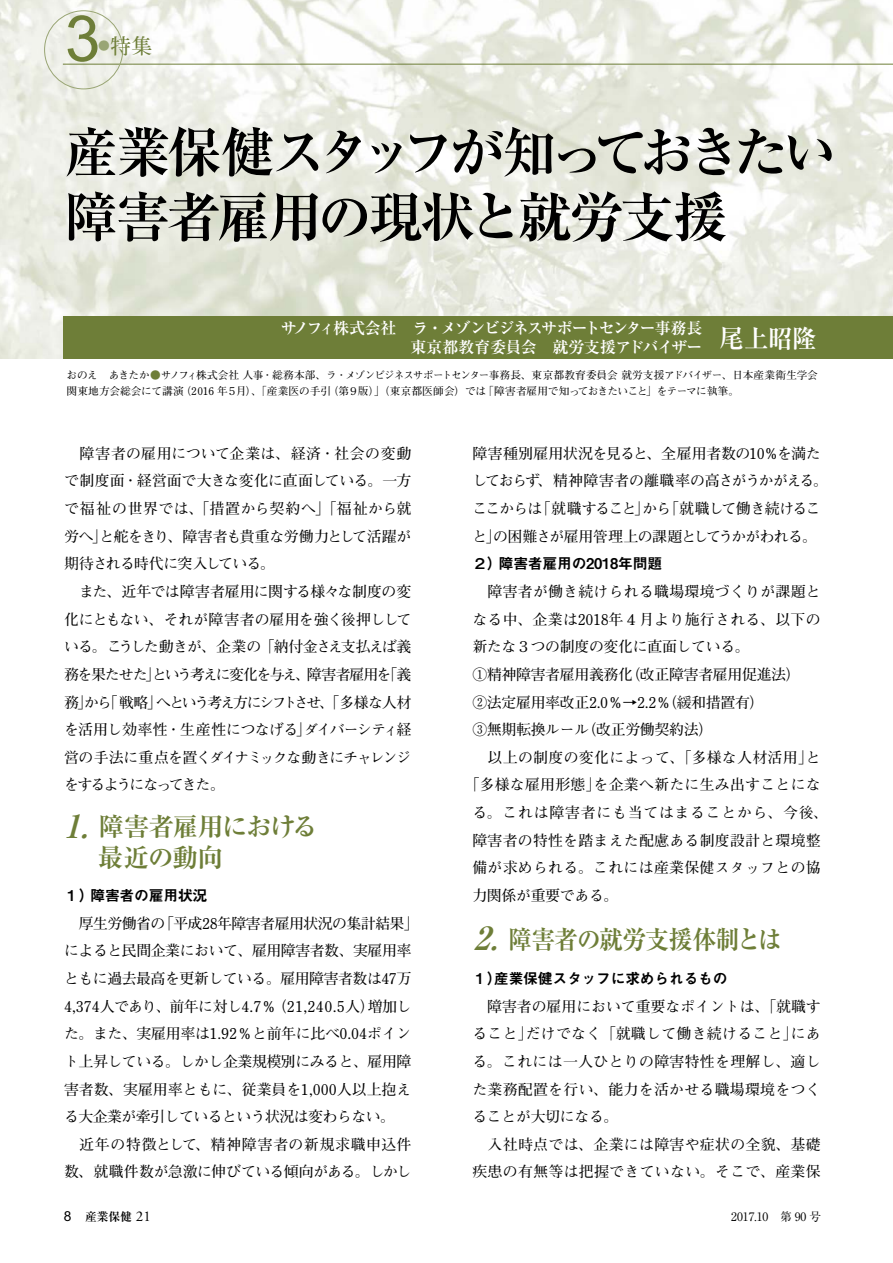
<style>
.page{position:relative;width:893px;height:1263px;background:#fff}
.page>*{position:absolute;margin:0;border:0;box-sizing:border-box;transform-origin:0 0}
.t1{font:63.75px "Arial";color:#6e7e38}
.t2{font:54.15px/64.8px "Ryumin Pro Bold 90 pv RKSJ V";letter-spacing:-.075em;color:#000}
.t3{font:25.5px/30.9px "Ryumin Pro Bold 90 pv RKSJ V";letter-spacing:-.04em;color:#6e7e38}
.t4{font:25.5px "Ryumin Pro Bold 90 pv RKSJ V";letter-spacing:-.04em;color:#6e7e38;scale:.93 1}
.t5{font:25.5px "Ryumin Pro Bold 90 pv RKSJ V";color:#fff;scale:.96 1}
.t6{font:21.3px "Futo Min A101 Pro Bold 90 pv RKSJ V";color:#6e7e38}
.t7{font:15.9px/19.2px "Ryumin Pro Bold 90 pv RKSJ V";letter-spacing:-.05em;color:#fff;text-align:right}
.t8{font:14.85px/27.6px "Futo Min A101 Pro Bold 90 pv RKSJ V";letter-spacing:-.02em;color:#000}
.t9{font:14.85px/27.6px "Futo Min A101 Pro Bold 90 pv RKSJ V";letter-spacing:-.04em;color:#000}
.t10{font:14.85px/27.6px "Futo Min A101 Pro Bold 90 pv RKSJ V";letter-spacing:.02em;color:#000}
.t11{font:14.85px "Futo Min A101 Pro Bold 90 pv RKSJ V";letter-spacing:.025em;color:#000}
.t12{font:14.85px "Midashi Go Pro MB31 90 pv RKSJ H";letter-spacing:-.02em;color:#000}
.t13{font:14.85px "Futo Min A101 Pro Bold 90 pv RKSJ V";letter-spacing:.05em;color:#000}
.t14{font:11.7px "Ryumin Pro Regular 90 pv RKSJ V";color:#000}
.t15{font:11.7px "Ryumin Pro Bold 90 pv RKSJ V";color:#000}
.t16{font:10.65px/15.9px "Futo Min A101 Pro Bold 90 pv RKSJ V";letter-spacing:-.02em;color:#000}
.s1{color:#6e7e38}
.s2{font-style:italic;font-size:31.95px}
.s3{font-family:"Arial";font-size:13.8px}
.s4{font-family:"Adobe Garamond Pro";font-size:14.85px}
</style>
<div class="page">
<img style="left:0;top:0;width:893px;height:359px">
<hr style="left:63px;top:64px;width:830px;height:1px;background:#6e7e38">
<div style="left:64px;top:317px;width:829px;height:42px;background:#6e7e38"></div>
<div style="left:44px;top:11px;width:79px;height:78px;border:1px solid #99a574;border-radius:50%"></div>
<h1 class="t1" style="left:65px;top:2px;width:37px">3</h1>
<h3 class="t6" style="left:98px;top:38px;width:56px"><sup>●</sup>特集</h3>
<h2 class="t2" style="left:64px;top:127px;width:775px">産業保健スタッフが知っておきたい障害者雇用の現状と就労支援</h2>
<p class="t7" style="left:281px;top:321px;width:423px">サノフィ株式会社　ラ・メゾンビジネスサポートセンター事務長東京都教育委員会　就労支援アドバイザー</p>
<h3 class="t5" style="left:719px;top:328px;width:103px">尾上昭隆</h3>
<p class="t16" style="left:67px;top:369px;width:753px">おのえ　あきたか<span class="s1">●</span>サノフィ株式会社 人事・総務本部、ラ・メゾンビジネスサポートセンター事務長、東京都教育委員会 就労支援アドバイザー、日本産業衛生学会関東地方会総会にて講演（2016 年５月）、「産業医の手引（第９版）」（東京都医師会）では「障害者雇用で知っておきたいこと」をテーマに執筆。</p>
<p class="t9" style="left:64px;top:441px;width:349px">　障害者の雇用について企業は、経済・社会の変動で制度面・経営面で大きな変化に直面している。一方で福祉の世界では、「措置から契約へ」「福祉から就労へ」と舵をきり、障害者も貴重な労働力として活躍が期待される時代に突入している。<br>　また、近年では障害者雇用に関する様々な制度の変化にともない、それが障害者の雇用を強く後押ししている。こうした動きが、企業の「納付金さえ支払えば義務を果たせた」という考えに変化を与え、障害者雇用を「義務」から「戦略」へという考え方にシフトさせ、「多様な人材を活用し効率性・生産性につなげる」ダイバーシティ経営の手法に重点を置くダイナミックな動きにチャレンジをするようになってきた。</p>
<h3 class="t3" style="left:64px;top:815px;width:255px"><span class="s2">1.</span> 障害者雇用における　 最近の動向</h3>
<p class="t12" style="left:64px;top:890px;width:145px">１）障害者の雇用状況</p>
<p class="t8" style="left:64px;top:911px;width:356px">　厚生労働省の「平成28年障害者雇用状況の集計結果」によると民間企業において、雇用障害者数、実雇用率ともに過去最高を更新している。雇用障害者数は47万<br>4,374人であり、前年に対し4.7％（21,240.5人）増加した。また、実雇用率は1.92％と前年に比べ0.04ポイント上昇している。しかし企業規模別にみると、雇用障害者数、実雇用率ともに、従業員を1,000人以上抱える大企業が牽引しているという状況は変わらない。<br>　近年の特徴として、精神障害者の新規求職申込件数、就職件数が急激に伸びている傾向がある。しかし</p>
<p class="t8" style="left:472px;top:441px;width:357px">障害種別雇用状況を見ると、全雇用者数の10％を満たしておらず、精神障害者の離職率の高さがうかがえる。ここからは「就職すること」から「就職して働き続けること」の困難さが雇用管理上の課題としてうかがわれる。</p>
<p class="t12" style="left:472px;top:558px;width:191px">２）障害者雇用の2018年問題</p>
<p class="t10" style="left:472px;top:579px;width:350px">　障害者が働き続けられる職場環境づくりが課題と</p>
<p class="t11" style="left:472px;top:613px;width:350px">なる中、企業は2018年４月より施行される、以下の</p>
<p class="t8" style="left:472px;top:635px;width:279px">新たな３つの制度の変化に直面している。</p>
<p class="t8" style="left:472px;top:662px;width:330px">①精神障害者雇用義務化（改正障害者雇用促進法）</p>
<p class="t8" style="left:472px;top:690px;width:294px">②法定雇用率改正2.0％→2.2％（緩和措置有）</p>
<p class="t8" style="left:472px;top:718px;width:242px">③無期転換ルール（改正労働契約法）</p>
<p class="t11" style="left:472px;top:751px;width:350px">　以上の制度の変化によって、「多様な人材活用」と</p>
<p class="t10" style="left:465px;top:773px;width:357px">「多様な雇用形態」を企業へ新たに生み出すことにな</p>
<p class="t13" style="left:472px;top:807px;width:357px">る。これは障害者にも当てはまることから、今後、</p>
<p class="t10" style="left:472px;top:828px;width:350px">障害者の特性を踏まえた配慮ある制度設計と環境整</p>
<p class="t10" style="left:472px;top:856px;width:350px">備が求められる。これには産業保健スタッフとの協</p>
<p class="t8" style="left:472px;top:883px;width:148px">力関係が重要である。</p>
<h3 class="t4" style="left:473px;top:929px;width:333px"><span class="s2">2.</span> 障害者の就労支援体制とは</h3>
<p class="t12" style="left:472px;top:973px;width:257px">１）産業保健スタッフに求められるもの</p>
<p class="t10" style="left:472px;top:994px;width:350px">　障害者の雇用において重要なポイントは、「就職すること」だけでなく「就職して働き続けること」にある。これには一人ひとりの障害特性を理解し、適した業務配置を行い、能力を活かせる職場環境をつくることが大切になる。<br>　入社時点では、企業には障害や症状の全貌、基礎疾患の有無等は把握できていない。そこで、産業保</p>
<p class="t15" style="left:64px;top:1212px;width:89px"><span class="s3">8</span> 産業保健 <span class="s4">21</span></p>
<p class="t14" style="left:731px;top:1212px;width:91px">2017.10　第 90 号</p>
</div>
